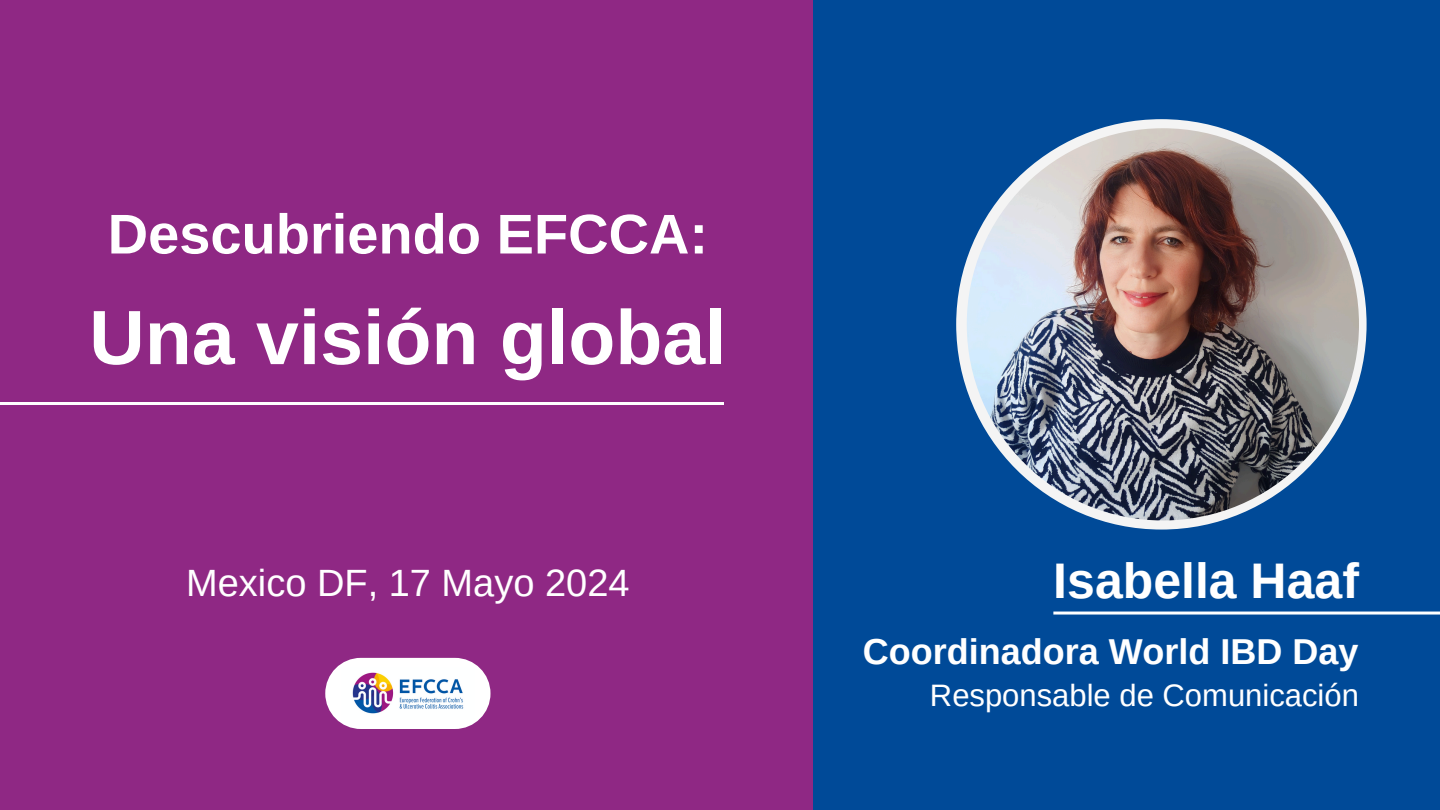
<style>
.page{position:relative;width:1440px;height:810px;background:#8f2884}
.page>*{position:absolute;margin:0;border:0;box-sizing:border-box;transform-origin:0 0}
.t1{font:700 77px "Arimo";color:#fff}
.t2{font:700 56px "Arimo";color:#fff}
.t3{font:700 50px "Arimo";color:#fff}
.t4{font:38px "Arimo";color:#fff}
.t5{font:700 36px "Arimo";color:#fff}
.t6{font:31px "Arimo";color:#fff}
</style>
<div class="page">
<div style="left:325px;top:658px;width:166px;height:71px;background:#fff;border-radius:36px"></div>
<img style="left:352px;top:672px;width:112px;height:42px">
<div style="left:813px;top:0;width:627px;height:810px;background:#004a98"></div>
<div style="left:956px;top:119px;width:411px;height:411px;background:#f4f4f4;border-radius:50%"></div>
<img style="left:967px;top:128px;width:392px;height:392px;border-radius:50%">
<hr style="left:1053px;top:612px;width:387px;height:3px;background:#fff">
<hr style="left:0;top:402px;width:724px;height:3px;background:#fff">
<h2 class="t2" style="left:108px;top:203px;width:602px">Descubriendo EFCCA:</h2>
<h1 class="t1" style="left:89px;top:294px;width:639px">Una visión global</h1>
<h4 class="t4" style="left:186px;top:562px;width:445px">Mexico DF, 17 Mayo 2024</h4>
<h3 class="t3" style="left:1053px;top:553px;width:307px">Isabella Haaf</h3>
<p class="t5" style="left:863px;top:632px;width:497px">Coordinadora World IBD Day</p>
<p class="t6" style="left:930px;top:678px;width:431px">Responsable de Comunicación</p>
</div>
